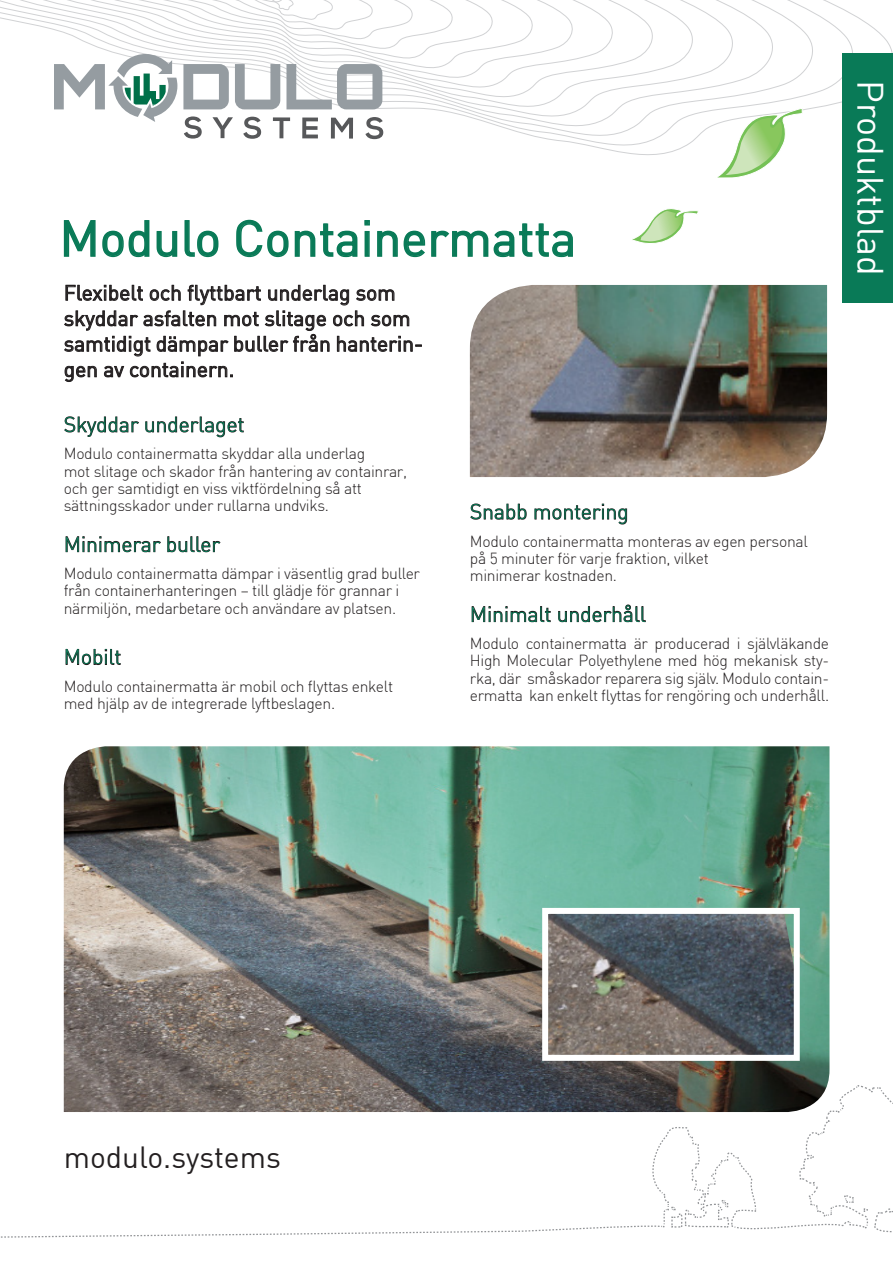
<style>
.page{position:relative;width:893px;height:1263px;background:#fff}
.page>*{position:absolute;margin:0;border:0;box-sizing:border-box;transform-origin:0 0}
.t1{font:49.5px "DIN";color:#097a57}
.t2{font:36px "DIN";color:#fff}
.t3{font:30px "DIN";color:#231f20}
.t4{font:21px/25.5px "DIN";color:#231f20}
.t5{font:300 21px "DIN";color:#097a57}
.t6{font:300 15.75px/17.2px "DIN";letter-spacing:-.02em;color:#231f20;text-align:justify}
</style>
<div class="page">
<svg style="left:0;top:0;width:893px;height:169px"></svg>
<svg style="left:54px;top:0;width:524px;height:139px"></svg>
<img style="left:64px;top:746px;width:765px;height:338px">
<div style="left:843px;top:53px;width:50px;height:250px;background:#097a57"></div>
<svg style="left:63px;top:220px;width:87px;height:38px"></svg>
<svg style="left:156px;top:231px;width:22px;height:27px"></svg>
<svg style="left:184px;top:220px;width:35px;height:38px"></svg>
<svg style="left:236px;top:219px;width:122px;height:39px"></svg>
<svg style="left:364px;top:220px;width:6px;height:6px"></svg>
<div style="left:365px;top:231px;width:5px;height:26px;border:2px solid #097a57"></div>
<svg style="left:377px;top:223px;width:196px;height:35px"></svg>
<svg style="left:64px;top:285px;width:358px;height:71px"></svg>
<svg style="left:65px;top:366px;width:32px;height:16px"></svg>
<svg style="left:104px;top:366px;width:20px;height:11px"></svg>
<svg style="left:130px;top:362px;width:103px;height:15px"></svg>
<svg style="left:64px;top:416px;width:75px;height:21px"></svg>
<svg style="left:145px;top:416px;width:99px;height:21px"></svg>
<svg style="left:65px;top:536px;width:96px;height:16px"></svg>
<svg style="left:167px;top:536px;width:54px;height:16px"></svg>
<svg style="left:65px;top:649px;width:56px;height:16px"></svg>
<svg style="left:470px;top:503px;width:57px;height:17px"></svg>
<svg style="left:534px;top:504px;width:93px;height:21px"></svg>
<svg style="left:472px;top:606px;width:79px;height:16px"></svg>
<svg style="left:558px;top:604px;width:88px;height:18px"></svg>
<img style="left:470px;top:285px;width:357px;height:192px">
<img style="left:549px;top:915px;width:244px;height:139px">
<div style="left:542px;top:908px;width:258px;height:153px;border:6px solid #fff"></div>
<svg style="left:715px;top:108px;width:88px;height:70px"></svg>
<svg style="left:632px;top:208px;width:66px;height:36px"></svg>
<svg style="left:1px;top:1084px;width:892px;height:154px"></svg>
<p class="t1" style="left:60px;top:207px;width:518px">Modulo Containermatta</p>
<p class="t4" style="left:64px;top:280px;width:333px">Flexibelt och flyttbart underlag som</p>
<p class="t4" style="left:64px;top:305px;width:348px">skyddar asfalten mot slitage och som</p>
<p class="t4" style="left:64px;top:331px;width:361px">samtidigt dämpar buller från hanterin&shy;gen av containern.</p>
<p class="t5" style="left:64px;top:411px;width:182px">Skyddar underlaget</p>
<p class="t6" style="left:64px;top:445px;width:303px">Modulo containermatta skyddar alla underlag</p>
<p class="t6" style="left:64px;top:462px;width:345px">mot slitage och skador från hantering av containrar,</p>
<p class="t6" style="left:64px;top:479px;width:300px">och ger samtidigt en viss viktfördelning så att</p>
<p class="t6" style="left:64px;top:497px;width:267px">sättningsskador under rullarna undviks.</p>
<p class="t5" style="left:64px;top:531px;width:158px">Minimerar buller</p>
<p class="t6" style="left:64px;top:565px;width:358px">Modulo containermatta dämpar i väsentlig grad buller</p>
<p class="t6" style="left:64px;top:582px;width:337px">från containerhanteringen – till glädje för grannar i</p>
<p class="t6" style="left:64px;top:599px;width:334px">närmiljön, medarbetare och användare av platsen.</p>
<p class="t5" style="left:64px;top:644px;width:59px">Mobilt</p>
<p class="t6" style="left:64px;top:677px;width:331px">Modulo containermatta är mobil och flyttas enkelt</p>
<p class="t6" style="left:64px;top:695px;width:273px">med hjälp av de integrerade lyftbeslagen.</p>
<p class="t5" style="left:470px;top:499px;width:160px">Snabb montering</p>
<p class="t6" style="left:470px;top:532px;width:340px">Modulo containermatta monteras av egen personal</p>
<p class="t6" style="left:470px;top:549px;width:241px">på 5 minuter för varje fraktion, vilket</p>
<p class="t6" style="left:470px;top:567px;width:149px">minimerar kostnaden.</p>
<p class="t5" style="left:470px;top:601px;width:178px">Minimalt underhåll</p>
<p class="t6" style="left:470px;top:635px;width:361px">Modulo containermatta är producerad i självläkande High Molecular Polyethylene med hög mekanisk sty&shy;rka, där småskador reparera sig själv. Modulo contain&shy;ermatta kan enkelt flyttas for rengöring och underhåll.</p>
<p class="t2" style="left:893px;top:80px;width:197px;rotate:90deg">Produktblad</p>
<p class="t3" style="left:64px;top:1139px;width:219px">modulo.systems</p>
</div>
